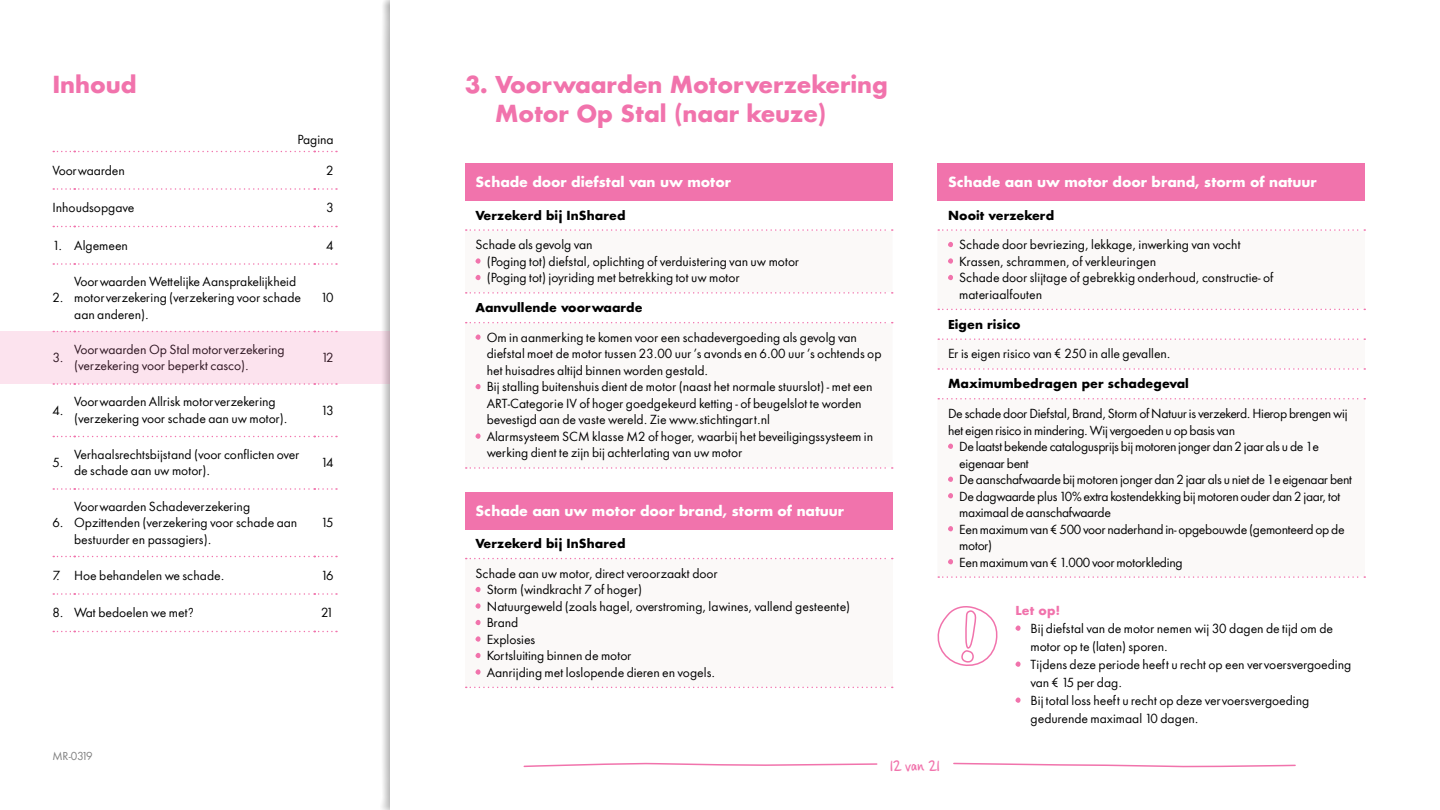
<style>
.page{position:relative;width:1440px;height:810px;background:#fff}
.page>*{position:absolute;margin:0;border:0;box-sizing:border-box;transform-origin:0 0}
.t1{font:700 22.5px/28.5px "In Shared Sans";letter-spacing:-.01em;color:#f173ac}
.t2{font:16.5px "Casino Hand";letter-spacing:-.015em;color:#f173ac}
.t3{font:700 13.5px "In Shared Sans";letter-spacing:-.01em;color:#fff}
.t4{font:12px/16.5px "In Shared Sans";color:#000}
.t5{font:12px "In Shared Sans";letter-spacing:-.025em;color:#000}
.t6{font:700 12px "In Shared Sans";color:#000}
.t7{font:700 12px "In Shared Sans";color:#f173ac}
.t8{font:10.5px "In Shared Sans";letter-spacing:-.095em;color:#808080}
</style>
<div class="page">
<svg style="left:523px;top:763px;width:355px;height:5px"></svg>
<svg style="left:953px;top:762px;width:343px;height:5px"></svg>
<svg style="left:53px;top:151px;width:284px;height:1px"></svg>
<svg style="left:53px;top:188px;width:284px;height:2px"></svg>
<svg style="left:53px;top:226px;width:284px;height:1px"></svg>
<svg style="left:53px;top:263px;width:284px;height:2px"></svg>
<svg style="left:53px;top:331px;width:284px;height:1px"></svg>
<svg style="left:53px;top:384px;width:284px;height:1px"></svg>
<svg style="left:53px;top:436px;width:284px;height:1px"></svg>
<svg style="left:53px;top:488px;width:284px;height:2px"></svg>
<svg style="left:53px;top:556px;width:284px;height:1px"></svg>
<svg style="left:53px;top:593px;width:284px;height:2px"></svg>
<svg style="left:53px;top:631px;width:284px;height:1px"></svg>
<div style="left:465px;top:164px;width:427px;height:37px;background:#f173ac"></div>
<svg style="left:466px;top:229px;width:427px;height:2px"></svg>
<svg style="left:466px;top:292px;width:427px;height:2px"></svg>
<svg style="left:466px;top:322px;width:427px;height:1px"></svg>
<svg style="left:466px;top:467px;width:427px;height:2px"></svg>
<svg style="left:475px;top:258px;width:6px;height:6px"></svg>
<svg style="left:475px;top:275px;width:6px;height:5px"></svg>
<svg style="left:475px;top:334px;width:6px;height:6px"></svg>
<svg style="left:475px;top:384px;width:6px;height:5px"></svg>
<svg style="left:475px;top:433px;width:6px;height:6px"></svg>
<div style="left:465px;top:492px;width:427px;height:38px;background:#f173ac"></div>
<div style="left:465px;top:559px;width:427px;height:128px;background:#fbf9f8"></div>
<svg style="left:466px;top:558px;width:427px;height:1px"></svg>
<svg style="left:466px;top:687px;width:427px;height:1px"></svg>
<svg style="left:475px;top:587px;width:6px;height:5px"></svg>
<svg style="left:475px;top:603px;width:6px;height:6px"></svg>
<svg style="left:475px;top:620px;width:6px;height:5px"></svg>
<svg style="left:475px;top:636px;width:6px;height:6px"></svg>
<svg style="left:475px;top:653px;width:6px;height:5px"></svg>
<svg style="left:475px;top:669px;width:6px;height:6px"></svg>
<div style="left:938px;top:164px;width:427px;height:37px;background:#f173ac"></div>
<svg style="left:938px;top:229px;width:427px;height:2px"></svg>
<svg style="left:938px;top:309px;width:427px;height:1px"></svg>
<svg style="left:938px;top:338px;width:427px;height:2px"></svg>
<svg style="left:938px;top:368px;width:427px;height:2px"></svg>
<svg style="left:938px;top:398px;width:427px;height:2px"></svg>
<svg style="left:938px;top:576px;width:427px;height:2px"></svg>
<svg style="left:948px;top:242px;width:5px;height:5px"></svg>
<svg style="left:948px;top:258px;width:5px;height:6px"></svg>
<svg style="left:948px;top:275px;width:5px;height:5px"></svg>
<svg style="left:948px;top:444px;width:5px;height:5px"></svg>
<svg style="left:948px;top:477px;width:5px;height:5px"></svg>
<svg style="left:948px;top:493px;width:5px;height:5px"></svg>
<svg style="left:948px;top:526px;width:5px;height:5px"></svg>
<svg style="left:948px;top:559px;width:5px;height:5px"></svg>
<svg style="left:937px;top:606px;width:61px;height:60px"></svg>
<svg style="left:1016px;top:625px;width:5px;height:6px"></svg>
<svg style="left:1016px;top:661px;width:5px;height:6px"></svg>
<svg style="left:1016px;top:697px;width:5px;height:6px"></svg>
<div style="left:0;top:332px;width:389px;height:52px;background:#fce3ee"></div>
<h1 class="t1" style="left:52px;top:70px;width:86px">Inhoud</h1>
<p class="t4" style="left:298px;top:131px;width:38px">Pagina</p>
<p class="t4" style="left:52px;top:162px;width:74px">Voorwaarden</p>
<p class="t4" style="left:326px;top:162px;width:9px">2</p>
<p class="t4" style="left:52px;top:200px;width:84px">Inhoudsopgave</p>
<p class="t4" style="left:326px;top:200px;width:9px">3</p>
<p class="t4" style="left:52px;top:237px;width:77px">1. Algemeen</p>
<p class="t4" style="left:326px;top:237px;width:9px">4</p>
<p class="t4" style="left:52px;top:290px;width:13px">2.</p>
<p class="t4" style="left:74px;top:273px;width:228px">Voorwaarden Wettelijke Aansprakelijkheid motorverzekering (verzekering voor schade aan anderen).</p>
<p class="t4" style="left:320px;top:290px;width:15px">10</p>
<p class="t4" style="left:52px;top:350px;width:13px">3.</p>
<p class="t4" style="left:74px;top:341px;width:212px">Voorwaarden Op Stal motorverzekering (verzekering voor beperkt casco).</p>
<p class="t4" style="left:321px;top:350px;width:14px">12</p>
<p class="t4" style="left:52px;top:402px;width:13px">4.</p>
<p class="t4" style="left:74px;top:394px;width:215px">Voorwaarden Allrisk motorverzekering (verzekering voor schade aan uw motor).</p>
<p class="t4" style="left:321px;top:402px;width:14px">13</p>
<p class="t4" style="left:52px;top:455px;width:13px">5.</p>
<p class="t4" style="left:74px;top:446px;width:227px">Verhaalsrechtsbijstand (voor conflicten over de schade aan uw motor).</p>
<p class="t4" style="left:321px;top:455px;width:14px">14</p>
<p class="t4" style="left:52px;top:515px;width:13px">6.</p>
<p class="t4" style="left:74px;top:498px;width:225px">Voorwaarden Schadeverzekering<br>Opzittenden (verzekering voor schade aan bestuurder en passagiers).</p>
<p class="t4" style="left:321px;top:515px;width:14px">15</p>
<p class="t4" style="left:52px;top:567px;width:173px">7. Hoe behandelen we schade.</p>
<p class="t4" style="left:321px;top:567px;width:14px">16</p>
<p class="t4" style="left:52px;top:605px;width:143px">8. Wat bedoelen we met?</p>
<p class="t4" style="left:321px;top:605px;width:14px">21</p>
<p class="t8" style="left:52px;top:749px;width:42px">MR-0319</p>
<h1 class="t1" style="left:495px;top:70px;width:394px;text-indent:-30px">3. Voorwaarden Motorverzekering<br>Motor Op Stal (naar keuze)</h1>
<p class="t3" style="left:476px;top:173px;width:257px">Schade door diefstal van uw motor</p>
<p class="t6" style="left:476px;top:207px;width:152px">Verzekerd bij InShared</p>
<p class="t4" style="left:487px;top:237px;width:314px;text-indent:-11px">Schade als gevolg van<br>(Poging tot) diefstal, oplichting of verduistering van uw motor (Poging tot) joyriding met betrekking tot uw motor</p>
<p class="t6" style="left:476px;top:300px;width:169px">Aanvullende voorwaarde</p>
<p class="t4" style="left:487px;top:329px;width:396px">Om in aanmerking te komen voor een schadevergoeding als gevolg van diefstal moet de motor tussen 23.00 uur ’s avonds en 6.00 uur ’s ochtends op het huisadres altijd binnen worden gestald.<br>Bij stalling buitenshuis dient de motor (naast het normale stuurslot) - met een ART-Categorie IV of hoger goedgekeurd ketting - of beugelslot te worden bevestigd aan de vaste wereld. Zie www.stichtingart.nl<br>Alarmsysteem SCM klasse M2 of hoger, waarbij het beveiligingssysteem in werking dient te zijn bij achterlating van uw motor</p>
<p class="t3" style="left:476px;top:501px;width:370px">Schade aan uw motor door brand, storm of natuur</p>
<p class="t6" style="left:476px;top:535px;width:152px">Verzekerd bij InShared</p>
<p class="t4" style="left:487px;top:565px;width:365px;text-indent:-11px">Schade aan uw motor, direct veroorzaakt door<br>Storm (windkracht 7 of hoger)<br>Natuurgeweld (zoals hagel, overstroming, lawines, vallend gesteente)<br>Brand<br>Explosies<br>Kortsluiting binnen de motor<br>Aanrijding met loslopende dieren en vogels.</p>
<p class="t3" style="left:948px;top:173px;width:370px">Schade aan uw motor door brand, storm of natuur</p>
<p class="t6" style="left:948px;top:207px;width:108px">Nooit verzekerd</p>
<p class="t4" style="left:959px;top:237px;width:316px">Schade door bevriezing, lekkage, inwerking van vocht Krassen, schrammen, of verkleuringen<br>Schade door slijtage of gebrekkig onderhoud, constructie- of materiaalfouten</p>
<p class="t6" style="left:948px;top:316px;width:74px">Eigen risico</p>
<p class="t4" style="left:948px;top:346px;width:224px">Er is eigen risico van € 250 in alle gevallen.</p>
<p class="t6" style="left:948px;top:376px;width:242px">Maximumbedragen per schadegeval</p>
<p class="t5" style="left:948px;top:406px;width:401px">De schade door Diefstal, Brand, Storm of Natuur is verzekerd. Hierop brengen wij</p>
<p class="t5" style="left:948px;top:422px;width:289px">het eigen risico in mindering. Wij vergoeden u op basis van</p>
<p class="t5" style="left:959px;top:439px;width:361px">De laatst bekende catalogusprijs bij motoren jonger dan 2 jaar als u de 1e</p>
<p class="t5" style="left:959px;top:455px;width:71px">eigenaar bent</p>
<p class="t5" style="left:959px;top:472px;width:394px">De aanschafwaarde bij motoren jonger dan 2 jaar als u niet de 1e eigenaar bent</p>
<p class="t5" style="left:959px;top:488px;width:383px">De dagwaarde plus 10% extra kostendekking bij motoren ouder dan 2 jaar, tot</p>
<p class="t5" style="left:959px;top:505px;width:153px">maximaal de aanschafwaarde</p>
<p class="t5" style="left:959px;top:521px;width:387px">Een maximum van € 500 voor naderhand in- opgebouwde (gemonteerd op de</p>
<p class="t4" style="left:959px;top:537px;width:34px">motor)</p>
<p class="t5" style="left:959px;top:554px;width:225px">Een maximum van € 1.000 voor motorkleding</p>
<p class="t7" style="left:1016px;top:602px;width:46px">Let op!</p>
<p class="t4" style="left:1030px;top:620px;width:322px;line-height:18px">Bij diefstal van de motor nemen wij 30 dagen de tijd om de motor op te (laten) sporen.<br>Tijdens deze periode heeft u recht op een vervoersvergoeding van € 15 per dag.<br>Bij total loss heeft u recht op deze vervoersvergoeding gedurende maximaal 10 dagen.</p>
<h2 class="t2" style="left:889px;top:756px;width:53px">12 van 21</h2>
</div>
